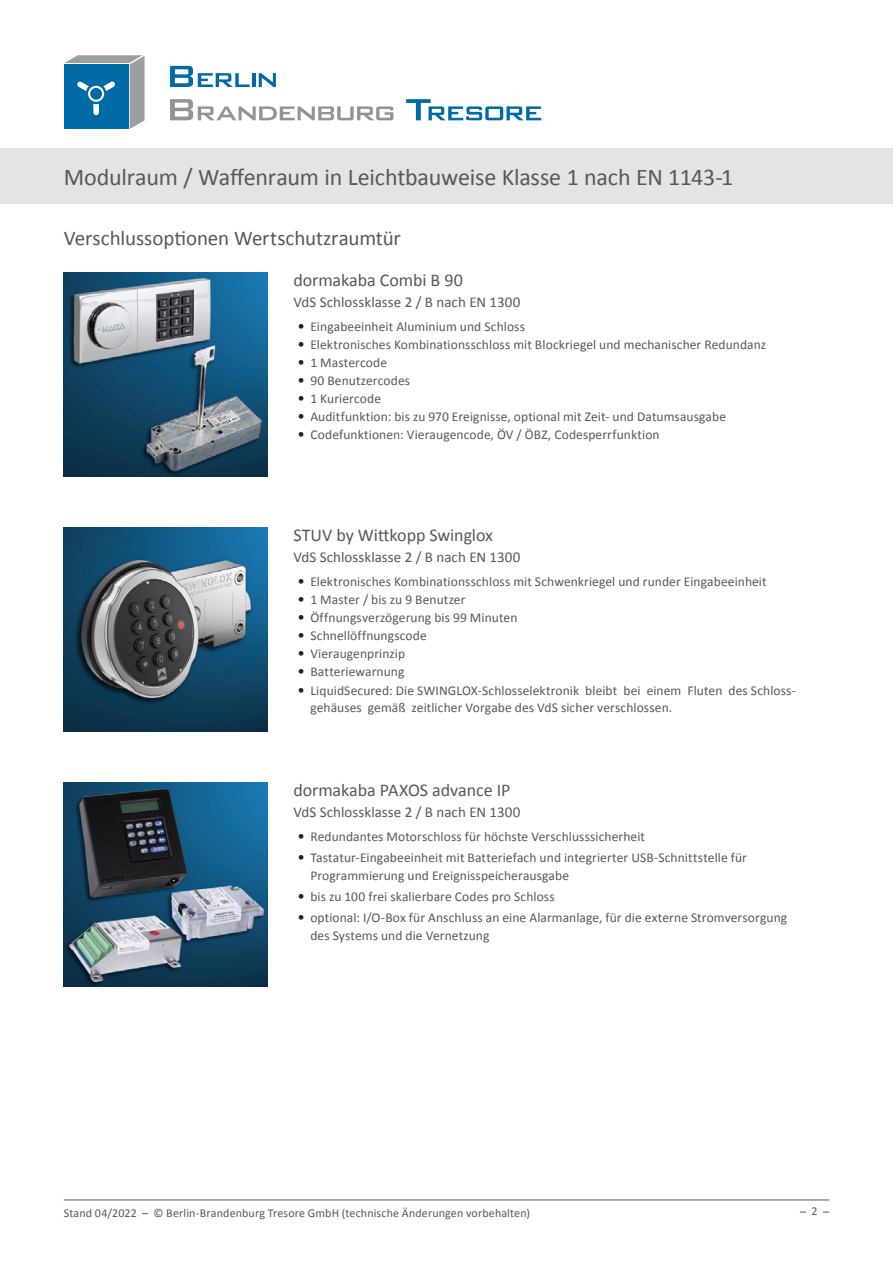
<style>
.page{position:relative;width:893px;height:1263px;background:#fff}
.page>*{position:absolute;margin:0;border:0;box-sizing:border-box;transform-origin:0 0}
.t1{font:24px "Calibri";letter-spacing:-.01em;color:#58585a}
.t2{font:21px "Calibri";letter-spacing:-.005em;color:#58585a}
.t3{font:18px "Calibri";letter-spacing:-.005em;color:#58585a}
.t4{font:15px "Calibri";letter-spacing:.005em;color:#58585a}
.t5{font:13.5px/18px "Calibri";letter-spacing:.005em;color:#58585a}
.t6{font:12px "Calibri";letter-spacing:.01em;color:#58585a}
.s1{font-size:15px;color:#1e2122}
</style>
<div class="page">
<div style="left:0;top:149px;width:893px;height:55px;background:#e3e4e4"></div>
<hr style="left:64px;top:1199px;width:765px;height:1px;background:#58585a">
<img style="left:64px;top:527px;width:204px;height:204px">
<img style="left:64px;top:272px;width:204px;height:204px">
<img style="left:64px;top:782px;width:204px;height:204px">
<svg style="left:64px;top:55px;width:81px;height:74px;background:#3d84ac"></svg>
<svg style="left:86px;top:83px;width:21px;height:21px"></svg>
<div style="left:88px;top:86px;width:16px;height:16px;border:2px solid #fff;border-radius:50%"></div>
<svg style="left:170px;top:66px;width:80px;height:21px"></svg>
<hr style="left:252px;top:73px;width:3px;height:14px;background:#006aa7">
<svg style="left:259px;top:73px;width:17px;height:14px"></svg>
<svg style="left:170px;top:99px;width:223px;height:21px"></svg>
<svg style="left:406px;top:99px;width:135px;height:21px"></svg>
<h1 class="t1" style="left:64px;top:162px;width:671px">Modulraum / Waffenraum in Leichtbauweise Klasse 1 nach EN 1143-1</h1>
<h2 class="t2" style="left:64px;top:225px;width:339px">Verschlussoptionen Wertschutzraumtür</h2>
<h3 class="t3" style="left:293px;top:268px;width:171px">dormakaba Combi B 90</h3>
<p class="t4" style="left:293px;top:292px;width:229px">VdS Schlossklasse 2 / B nach EN 1300</p>
<p class="t5" style="left:298px;top:317px;width:229px"><span class="s1">•</span> Eingabeeinheit Aluminium und Schloss</p>
<p class="t5" style="left:298px;top:335px;width:470px"><span class="s1">•</span> Elektronisches Kombinationsschloss mit Blockriegel und mechanischer Redundanz</p>
<p class="t5" style="left:298px;top:353px;width:91px"><span class="s1">•</span> 1 Mastercode</p>
<p class="t5" style="left:298px;top:371px;width:114px"><span class="s1">•</span> 90 Benutzercodes</p>
<p class="t5" style="left:298px;top:389px;width:85px"><span class="s1">•</span> 1 Kuriercode</p>
<p class="t5" style="left:298px;top:407px;width:430px"><span class="s1">•</span> Auditfunktion: bis zu 970 Ereignisse, optional mit Zeit- und Datumsausgabe</p>
<p class="t5" style="left:298px;top:425px;width:364px"><span class="s1">•</span> Codefunktionen: Vieraugencode, ÖV / ÖBZ, Codesperrfunktion</p>
<h3 class="t3" style="left:293px;top:523px;width:201px">STUV by Wittkopp Swinglox</h3>
<p class="t4" style="left:293px;top:547px;width:229px">VdS Schlossklasse 2 / B nach EN 1300</p>
<p class="t5" style="left:298px;top:572px;width:471px"><span class="s1">•</span> Elektronisches Kombinationsschloss mit Schwenkriegel und runder Eingabeeinheit</p>
<p class="t5" style="left:298px;top:590px;width:169px"><span class="s1">•</span> 1 Master / bis zu 9 Benutzer</p>
<p class="t5" style="left:298px;top:608px;width:221px"><span class="s1">•</span> Öffnungsverzögerung bis 99 Minuten</p>
<p class="t5" style="left:298px;top:626px;width:131px"><span class="s1">•</span> Schnellöffnungscode</p>
<p class="t5" style="left:298px;top:644px;width:109px"><span class="s1">•</span> Vieraugenprinzip</p>
<p class="t5" style="left:298px;top:662px;width:108px"><span class="s1">•</span> Batteriewarnung</p>
<p class="t5" style="left:310px;top:683px;width:487px;line-height:16.5px;text-indent:-13px"><span class="s1">•</span> LiquidSecured: Die SWINGLOX-Schlosselektronik bleibt bei einem Fluten des Schloss&shy;gehäuses gemäß zeitlicher Vorgabe des VdS sicher verschlossen.</p>
<h3 class="t3" style="left:293px;top:779px;width:218px">dormakaba PAXOS advance IP</h3>
<p class="t4" style="left:293px;top:802px;width:229px">VdS Schlossklasse 2 / B nach EN 1300</p>
<p class="t5" style="left:298px;top:827px;width:349px"><span class="s1">•</span> Redundantes Motorschloss für höchste Verschlusssicherheit</p>
<p class="t5" style="left:310px;top:848px;width:438px;text-indent:-13px"><span class="s1">•</span> Tastatur-Eingabeeinheit mit Batteriefach und integrierter USB-Schnittstelle für<br>Programmierung und Ereignisspeicherausgabe</p>
<p class="t5" style="left:298px;top:887px;width:259px"><span class="s1">•</span> bis zu 100 frei skalierbare Codes pro Schloss</p>
<p class="t5" style="left:310px;top:908px;width:478px;text-indent:-13px"><span class="s1">•</span> optional: I/O-Box für Anschluss an eine Alarmanlage, für die externe Stromversorgung des Systems und die Vernetzung</p>
<p class="t6" style="left:64px;top:1205px;width:468px">Stand 04/2022 – © Berlin-Brandenburg Tresore GmbH (technische Änderungen vorbehalten)</p>
<p class="t6" style="left:803px;top:1203px;width:30px">̶ 2 ̶</p>
</div>
